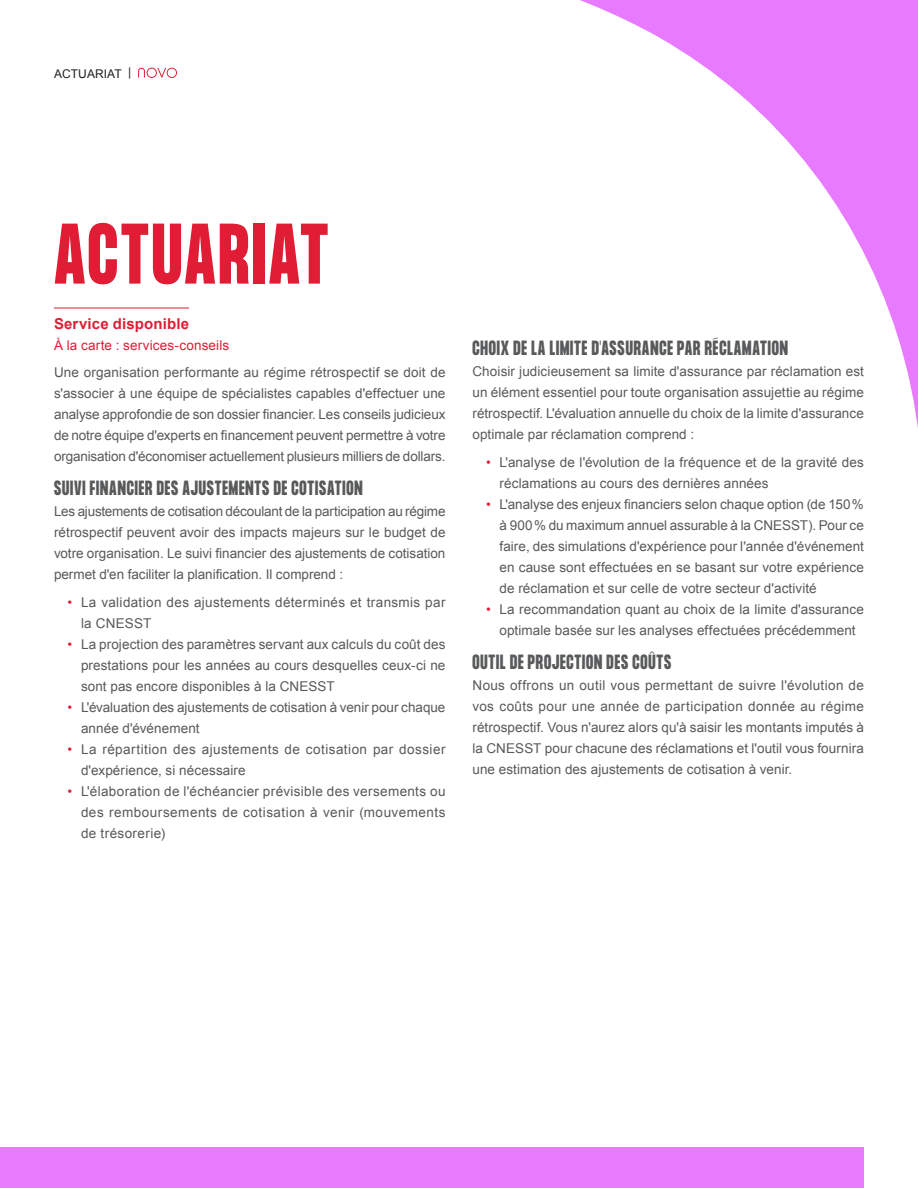
<style>
.page{position:relative;width:918px;height:1188px;background:#fff}
.page>*{position:absolute;margin:0;border:0;box-sizing:border-box;transform-origin:0 0}
.Titre_section__T1{font:700 75px "Formula Condensed";letter-spacing:.04em;color:#e01d35}
.T4{font:700 18px "Formula Condensed";letter-spacing:.05em;color:#58595b}
.Texte_courrant{font:700 15px "Arial";letter-spacing:.01em;color:#e01d35}
.Texte_courrant-2{font:13.5px/21px "Arial";letter-spacing:.005em;color:#58595b;text-align:justify}
.Texte_courrant-3{font:13.5px/21px "Arial";letter-spacing:.03em;color:#58595b}
.Texte_courrant-4{font:13.5px/21px "Arial";letter-spacing:.025em;color:#58595b}
.Texte_courrant-5{font:13.5px "Arial";letter-spacing:.01em;color:#e01d35}
.t1{font:12px "Arial";letter-spacing:.005em;color:#231f20}
.s1{color:#e01d35}
</style>
<div class="page">
<div style="left:0;top:1148px;width:864px;height:40px;background:#e87aff"></div>
<svg style="left:580px;top:0;width:338px;height:429px"></svg>
<svg style="left:138px;top:68px;width:39px;height:10px"></svg>
<hr style="left:54px;top:308px;width:135px;height:1px;background:#e01d35">
<p class="t1" style="left:54px;top:66px;width:79px">ACTUARIAT |</p>
<p class="Titre_section__T1" style="left:54px;top:209px;width:276px">ACTUARIAT</p>
<p class="Texte_courrant" style="left:54px;top:313px;width:137px">Service disponible</p>
<p class="Texte_courrant-5" style="left:54px;top:337px;width:177px">À la carte : services-conseils</p>
<p class="Texte_courrant-2" style="left:54px;top:362px;width:393px">Une organisation performante au régime rétrospectif se doit de s'associer à une équipe de spécialistes capables d'effectuer une analyse approfondie de son dossier financier. Les conseils judicieux de notre équipe d'experts en financement peuvent permettre à votre organisation d'économiser actuellement plusieurs milliers de dollars.</p>
<p class="T4" style="left:54px;top:477px;width:310px">SUIVI FINANCIER DES AJUSTEMENTS DE COTISATION</p>
<p class="Texte_courrant-2" style="left:54px;top:501px;width:393px">Les ajustements de cotisation découlant de la participation au régime rétrospectif peuvent avoir des impacts majeurs sur le budget de votre organisation. Le suivi financier des ajustements de cotisation permet d'en faciliter la planification. Il comprend :</p>
<p class="Texte_courrant-4" style="left:81px;top:592px;width:366px;text-indent:-14px"><span class="s1">•</span> La validation des ajustements déterminés et transmis par la CNESST</p>
<p class="Texte_courrant-2" style="left:81px;top:634px;width:366px;text-indent:-14px"><span class="s1">•</span> La projection des paramètres servant aux calculs du coût des prestations pour les années au cours desquelles ceux-ci ne sont pas encore disponibles à la CNESST</p>
<p class="Texte_courrant-2" style="left:81px;top:697px;width:366px;text-indent:-14px"><span class="s1">•</span> L'évaluation des ajustements de cotisation à venir pour chaque année d'événement</p>
<p class="Texte_courrant-3" style="left:81px;top:739px;width:366px;text-indent:-14px"><span class="s1">•</span> La répartition des ajustements de cotisation par dossier d'expérience, si nécessaire</p>
<p class="Texte_courrant-2" style="left:81px;top:781px;width:366px;text-indent:-14px"><span class="s1">•</span> L'élaboration de l'échéancier prévisible des versements ou des remboursements de cotisation à venir (mouvements de trésorerie)</p>
<p class="T4" style="left:472px;top:337px;width:317px">CHOIX DE LA LIMITE D'ASSURANCE PAR RÉCLAMATION</p>
<p class="Texte_courrant-2" style="left:472px;top:361px;width:393px">Choisir judicieusement sa limite d'assurance par réclamation est un élément essentiel pour toute organisation assujettie au régime rétrospectif. L'évaluation annuelle du choix de la limite d'assurance optimale par réclamation comprend :</p>
<p class="Texte_courrant-2" style="left:500px;top:452px;width:366px;text-indent:-14px"><span class="s1">•</span> L'analyse de l'évolution de la fréquence et de la gravité des réclamations au cours des dernières années</p>
<p class="Texte_courrant-2" style="left:500px;top:494px;width:366px;text-indent:-14px"><span class="s1">•</span> L'analyse des enjeux financiers selon chaque option (de 150% à 900% du maximum annuel assurable à la CNESST). Pour ce faire, des simulations d'expérience pour l'année d'événement en cause sont effectuées en se basant sur votre expérience de réclamation et sur celle de votre secteur d'activité</p>
<p class="Texte_courrant-2" style="left:486px;top:599px;width:379px;text-align:center"><span class="s1">•</span> La recommandation quant au choix de la limite d'assurance optimale basée sur les analyses effectuées précédemment</p>
<p class="T4" style="left:472px;top:651px;width:200px">OUTIL DE PROJECTION DES COÛTS</p>
<p class="Texte_courrant-2" style="left:472px;top:675px;width:393px">Nous offrons un outil vous permettant de suivre l'évolution de vos coûts pour une année de participation donnée au régime rétrospectif. Vous n'aurez alors qu'à saisir les montants imputés à la CNESST pour chacune des réclamations et l'outil vous fournira une estimation des ajustements de cotisation à venir.</p>
</div>
